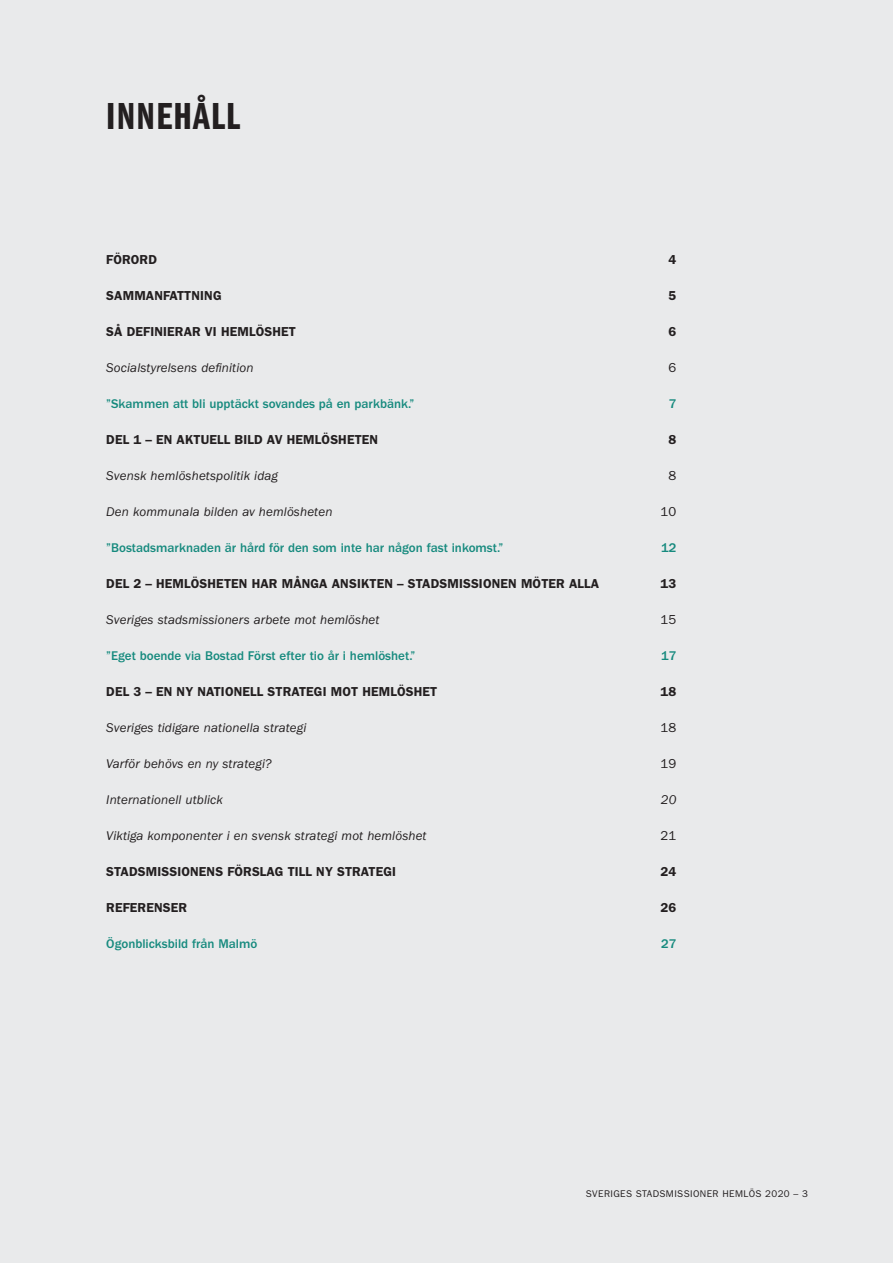
<style>
.page{position:relative;width:893px;height:1263px;background:#e9eaeb}
.page>*{position:absolute;margin:0;border:0;box-sizing:border-box;transform-origin:0 0}
.Rubrik_1{font:39px "ITC Franklin Gothic Std Dm Cp";letter-spacing:.03em;color:#231f20}
.Bröd{font:italic 13.05px "ITC Franklin Gothic Std";letter-spacing:.01em;color:#231f20}
.Bröd-2{font:600 13.05px "ITC Franklin Gothic Std";letter-spacing:.01em;color:#231f20}
.Bröd-3{font:500 13.05px "ITC Franklin Gothic Std";color:#168a7e}
.Bröd-4{font:13.05px "ITC Franklin Gothic Std";letter-spacing:.01em;color:#231f20}
.t1{font:9.75px "ITC Franklin Gothic Std";letter-spacing:.04em;color:#231f20}
</style>
<div class="page">
<p class="Rubrik_1" style="left:106px;top:94px;width:135px">INNEHÅLL</p>
<p class="Bröd-2" style="left:106px;top:252px;width:52px">FÖRORD</p>
<p class="Bröd-2" style="left:668px;top:252px;width:9px">4</p>
<p class="Bröd-2" style="left:106px;top:288px;width:117px">SAMMANFATTNING</p>
<p class="Bröd-2" style="left:668px;top:288px;width:9px">5</p>
<p class="Bröd-2" style="left:106px;top:324px;width:191px">SÅ DEFINIERAR VI HEMLÖSHET</p>
<p class="Bröd-2" style="left:668px;top:324px;width:9px">6</p>
<p class="Bröd" style="left:106px;top:361px;width:149px">Socialstyrelsens definition</p>
<p class="Bröd-4" style="left:668px;top:360px;width:9px">6</p>
<p class="Bröd-3" style="left:106px;top:396px;width:309px">”Skammen att bli upptäckt sovandes på en parkbänk.”</p>
<p class="Bröd-3" style="left:669px;top:396px;width:9px">7</p>
<p class="Bröd-2" style="left:106px;top:432px;width:273px">DEL 1 – EN AKTUELL BILD AV HEMLÖSHETEN</p>
<p class="Bröd-2" style="left:668px;top:432px;width:9px">8</p>
<p class="Bröd" style="left:106px;top:469px;width:173px">Svensk hemlöshetspolitik idag</p>
<p class="Bröd-4" style="left:668px;top:468px;width:9px">8</p>
<p class="Bröd" style="left:106px;top:505px;width:228px">Den kommunala bilden av hemlösheten</p>
<p class="Bröd-4" style="left:661px;top:504px;width:17px">10</p>
<p class="Bröd-3" style="left:106px;top:540px;width:398px">”Bostadsmarknaden är hård för den som inte har någon fast inkomst.”</p>
<p class="Bröd-3" style="left:661px;top:540px;width:17px">12</p>
<p class="Bröd-2" style="left:106px;top:576px;width:494px">DEL 2 – HEMLÖSHETEN HAR MÅNGA ANSIKTEN – STADSMISSIONEN MÖTER ALLA</p>
<p class="Bröd-2" style="left:661px;top:576px;width:17px">13</p>
<p class="Bröd" style="left:106px;top:613px;width:275px">Sveriges stadsmissioners arbete mot hemlöshet</p>
<p class="Bröd-4" style="left:661px;top:612px;width:17px">15</p>
<p class="Bröd-3" style="left:106px;top:648px;width:311px">”Eget boende via Bostad Först efter tio år i hemlöshet.”</p>
<p class="Bröd-3" style="left:661px;top:648px;width:17px">17</p>
<p class="Bröd-2" style="left:106px;top:684px;width:332px">DEL 3 – EN NY NATIONELL STRATEGI MOT HEMLÖSHET</p>
<p class="Bröd-2" style="left:661px;top:684px;width:17px">18</p>
<p class="Bröd" style="left:106px;top:721px;width:202px">Sveriges tidigare nationella strategi</p>
<p class="Bröd-4" style="left:661px;top:720px;width:17px">18</p>
<p class="Bröd" style="left:106px;top:757px;width:167px">Varför behövs en ny strategi?</p>
<p class="Bröd-4" style="left:661px;top:756px;width:17px">19</p>
<p class="Bröd" style="left:106px;top:793px;width:118px">Internationell utblick</p>
<p class="Bröd" style="left:661px;top:793px;width:17px">20</p>
<p class="Bröd" style="left:106px;top:829px;width:322px">Viktiga komponenter i en svensk strategi mot hemlöshet</p>
<p class="Bröd-4" style="left:661px;top:828px;width:17px">21</p>
<p class="Bröd-2" style="left:106px;top:864px;width:291px">STADSMISSIONENS FÖRSLAG TILL NY STRATEGI</p>
<p class="Bröd-2" style="left:661px;top:864px;width:17px">24</p>
<p class="Bröd-2" style="left:106px;top:900px;width:82px">REFERENSER</p>
<p class="Bröd-2" style="left:661px;top:900px;width:17px">26</p>
<p class="Bröd-3" style="left:106px;top:936px;width:152px">Ögonblicksbild från Malmö</p>
<p class="Bröd-3" style="left:661px;top:936px;width:17px">27</p>
<p class="t1" style="left:586px;top:1188px;width:224px">SVERIGES STADSMISSIONER HEMLÖS 2020 – 3</p>
</div>
